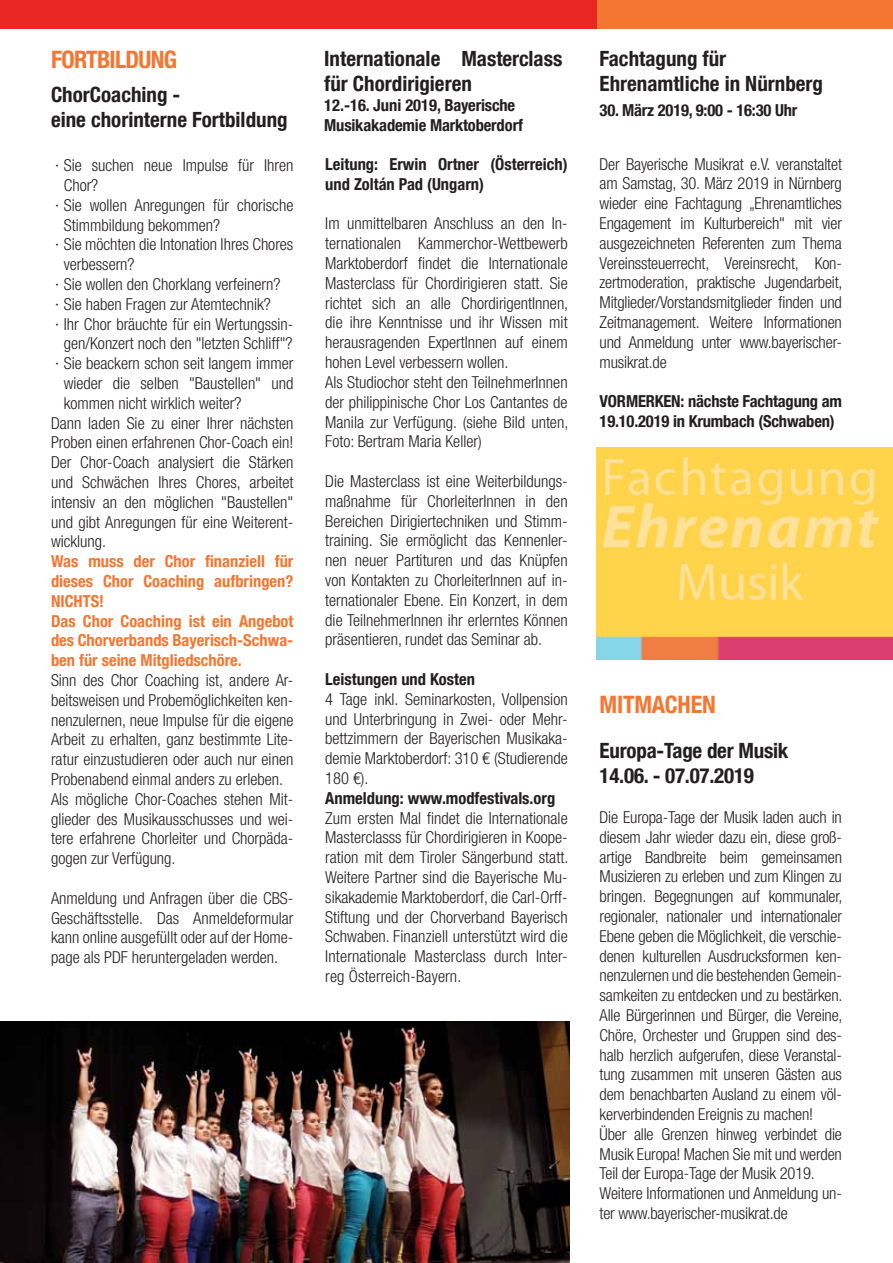
<style>
.page{position:relative;width:893px;height:1263px;background:#fff}
.page>*{position:absolute;margin:0;border:0;box-sizing:border-box;transform-origin:0 0}
.t1{font:700 condensed 24px "Helvetica Neue LT Com";letter-spacing:-.01em;color:#f47630}
.t2{font:700 condensed 21px/25.2px "Helvetica Neue LT Com";color:#231f20}
.t3{font:300 condensed 16.5px/19.8px "Helvetica Neue LT Com";color:#231f20;text-align:justify}
.t4{font:700 condensed 16.5px/19.8px "Helvetica Neue LT Com";color:#231f20}
.t5{font:700 condensed 16.5px/19.8px "Helvetica Neue LT Com";color:#f47630}
</style>
<div class="page">
<div style="left:0;top:0;width:610px;height:29px;background:#e82724"></div>
<div style="left:597px;top:0;width:296px;height:29px;background:#f47630"></div>
<img style="left:0;top:1021px;width:570px;height:242px">
<img style="left:596px;top:448px;width:297px;height:211px">
<h1 class="t1" style="left:51px;top:45px;width:23px">Fortbildung</h1>
<p class="t2" style="left:51px;top:82px;width:238px">ChorCoaching -<br>eine chorinterne Fortbildung</p>
<p class="t3" style="left:55px;top:155px;width:240px">· Sie suchen neue Impulse für Ihren</p>
<p class="t3" style="left:64px;top:175px;width:36px">Chor?</p>
<p class="t3" style="left:55px;top:195px;width:240px">· Sie wollen Anregungen für chorische</p>
<p class="t3" style="left:64px;top:215px;width:158px">Stimmbildung bekommen?</p>
<p class="t3" style="left:55px;top:235px;width:240px">· Sie möchten die Intonation Ihres Chores</p>
<p class="t3" style="left:64px;top:254px;width:72px">verbessern?</p>
<p class="t3" style="left:55px;top:274px;width:227px">· Sie wollen den Chorklang verfeinern?</p>
<p class="t3" style="left:55px;top:294px;width:217px">· Sie haben Fragen zur Atemtechnik?</p>
<p class="t3" style="left:55px;top:314px;width:240px">· Ihr Chor bräuchte für ein Wertungssin-</p>
<p class="t3" style="left:64px;top:334px;width:230px">gen/Konzert noch den "letzten Schliff"?</p>
<p class="t3" style="left:55px;top:353px;width:240px">· Sie beackern schon seit langem immer</p>
<p class="t3" style="left:64px;top:373px;width:231px">wieder die selben "Baustellen" und</p>
<p class="t3" style="left:64px;top:393px;width:179px">kommen nicht wirklich weiter?</p>
<p class="t3" style="left:51px;top:413px;width:244px">Dann laden Sie zu einer Ihrer nächsten</p>
<p class="t3" style="left:51px;top:433px;width:244px">Proben einen erfahrenen Chor-Coach ein!</p>
<p class="t3" style="left:51px;top:452px;width:244px">Der Chor-Coach analysiert die Stärken</p>
<p class="t3" style="left:51px;top:472px;width:244px">und Schwächen Ihres Chores, arbeitet</p>
<p class="t3" style="left:51px;top:492px;width:244px">intensiv an den möglichen "Baustellen"</p>
<p class="t3" style="left:51px;top:512px;width:244px">und gibt Anregungen für eine Weiterent-</p>
<p class="t3" style="left:51px;top:532px;width:57px">wicklung.</p>
<p class="t5" style="left:51px;top:551px;width:244px">Was muss der Chor finanziell für dieses Chor Coaching aufbringen?<br>NICHTS!<br>Das Chor Coaching ist ein Angebot des Chorverbands Bayerisch-Schwa&shy;ben für seine Mitgliedschöre.</p>
<p class="t3" style="left:51px;top:670px;width:244px;text-align:left">Sinn des Chor Coaching ist, andere Ar&shy;beitsweisen und Probemöglichkeiten ken&shy;nenzulernen, neue Impulse für die eigene Arbeit zu erhalten, ganz bestimmte Lite&shy;ratur einzustudieren oder auch nur einen Probenabend einmal anders zu erleben.<br>Als mögliche Chor-Coaches stehen Mit&shy;glieder des Musikausschusses und wei&shy;tere erfahrene Chorleiter und Chorpäda&shy;gogen zur Verfügung.</p>
<p class="t3" style="left:51px;top:888px;width:244px">Anmeldung und Anfragen über die CBS-Geschäftsstelle. Das Anmeldeformular kann online ausgefüllt oder auf der Home&shy;page als PDF heruntergeladen werden.</p>
<p class="t2" style="left:324px;top:46px;width:240px">Internationale Masterclass für Chordirigieren</p>
<p class="t4" style="left:324px;top:95px;width:200px">12.-16. Juni 2019, Bayerische<br>Musikakademie Marktoberdorf</p>
<p class="t4" style="left:325px;top:154px;width:244px">Leitung: Erwin Ortner (Österreich) und Zoltán Pad (Ungarn)</p>
<p class="t3" style="left:325px;top:214px;width:244px;text-align:left">Im unmittelbaren Anschluss an den In&shy;ternationalen Kammerchor-Wettbewerb Marktoberdorf findet die Internationale Masterclass für Chordirigieren statt. Sie richtet sich an alle ChordirigentInnen, die ihre Kenntnisse und ihr Wissen mit herausragenden ExpertInnen auf einem hohen Level verbessern wollen.<br>Als Studiochor steht den TeilnehmerInnen der philippinische Chor Los Cantantes de Manila zur Verfügung. (siehe Bild unten, Foto: Bertram Maria Keller)</p>
<p class="t3" style="left:325px;top:471px;width:244px">Die Masterclass ist eine Weiterbildungs&shy;maßnahme für ChorleiterInnen in den Bereichen Dirigiertechniken und Stimm&shy;training. Sie ermöglicht das Kennenler&shy;nen neuer Partituren und das Knüpfen von Kontakten zu ChorleiterInnen auf in&shy;ternationaler Ebene. Ein Konzert, in dem die TeilnehmerInnen ihr erlerntes Können präsentieren, rundet das Seminar ab.</p>
<p class="t4" style="left:325px;top:669px;width:151px">Leistungen und Kosten</p>
<p class="t3" style="left:325px;top:689px;width:244px">4 Tage inkl. Seminarkosten, Vollpension und Unterbringung in Zwei- oder Mehr&shy;bettzimmern der Bayerischen Musikaka&shy;demie Marktoberdorf: 310 € (Studierende 180 €).</p>
<p class="t4" style="left:325px;top:788px;width:231px">Anmeldung: www.modfestivals.org</p>
<p class="t3" style="left:325px;top:808px;width:244px">Zum ersten Mal findet die Internationale Masterclasss für Chordirigieren in Koope&shy;ration mit dem Tiroler Sängerbund statt.<br>Weitere Partner sind die Bayerische Mu&shy;sikakademie Marktoberdorf, die Carl-Orff-Stiftung und der Chorverband Bayerisch Schwaben. Finanziell unterstützt wird die Internationale Masterclass durch Inter&shy;reg Österreich-Bayern.</p>
<p class="t2" style="left:600px;top:46px;width:225px">Fachtagung für<br>Ehrenamtliche in Nürnberg</p>
<p class="t4" style="left:600px;top:101px;width:199px">30. März 2019, 9:00 - 16:30 Uhr</p>
<p class="t3" style="left:600px;top:154px;width:244px">Der Bayerische Musikrat e.V. veranstaltet am Samstag, 30. März 2019 in Nürnberg wieder eine Fachtagung „Ehrenamtliches Engagement im Kulturbereich" mit vier ausgezeichneten Referenten zum Thema Vereinssteuerrecht, Vereinsrecht, Kon&shy;zertmoderation, praktische Jugendarbeit, Mitglieder/Vorstandsmitglieder finden und Zeitmanagement. Weitere Informationen und Anmeldung unter www.bayerischer&shy;musikrat.de</p>
<p class="t4" style="left:600px;top:391px;width:244px">VORMERKEN: nächste Fachtagung am<br>19.10.2019 in Krumbach (Schwaben)</p>
<h1 class="t1" style="left:600px;top:690px;width:118px">MITMACH EN</h1>
<p class="t2" style="left:600px;top:738px;width:190px">Europa-Tage der Musik<br>14.06. - 07.07.2019</p>
<p class="t3" style="left:600px;top:807px;width:244px;text-align:left">Die Europa-Tage der Musik laden auch in diesem Jahr wieder dazu ein, diese groß&shy;artige Bandbreite beim gemeinsamen Musizieren zu erleben und zum Klingen zu bringen. Begegnungen auf kommunaler, regionaler, nationaler und internationaler Ebene geben die Möglichkeit, die verschie&shy;denen kulturellen Ausdrucksformen ken&shy;nenzulernen und die bestehenden Gemein&shy;samkeiten zu entdecken und zu bestärken.<br>Alle Bürgerinnen und Bürger, die Vereine, Chöre, Orchester und Gruppen sind des&shy;halb herzlich aufgerufen, diese Veranstal&shy;tung zusammen mit unseren Gästen aus dem benachbarten Ausland zu einem völ&shy;kerverbindenden Ereignis zu machen!<br>Über alle Grenzen hinweg verbindet die Musik Europa! Machen Sie mit und werden Teil der Europa-Tage der Musik 2019.<br>Weitere Informationen und Anmeldung un&shy;ter www.bayerischer-musikrat.de</p>
</div>
